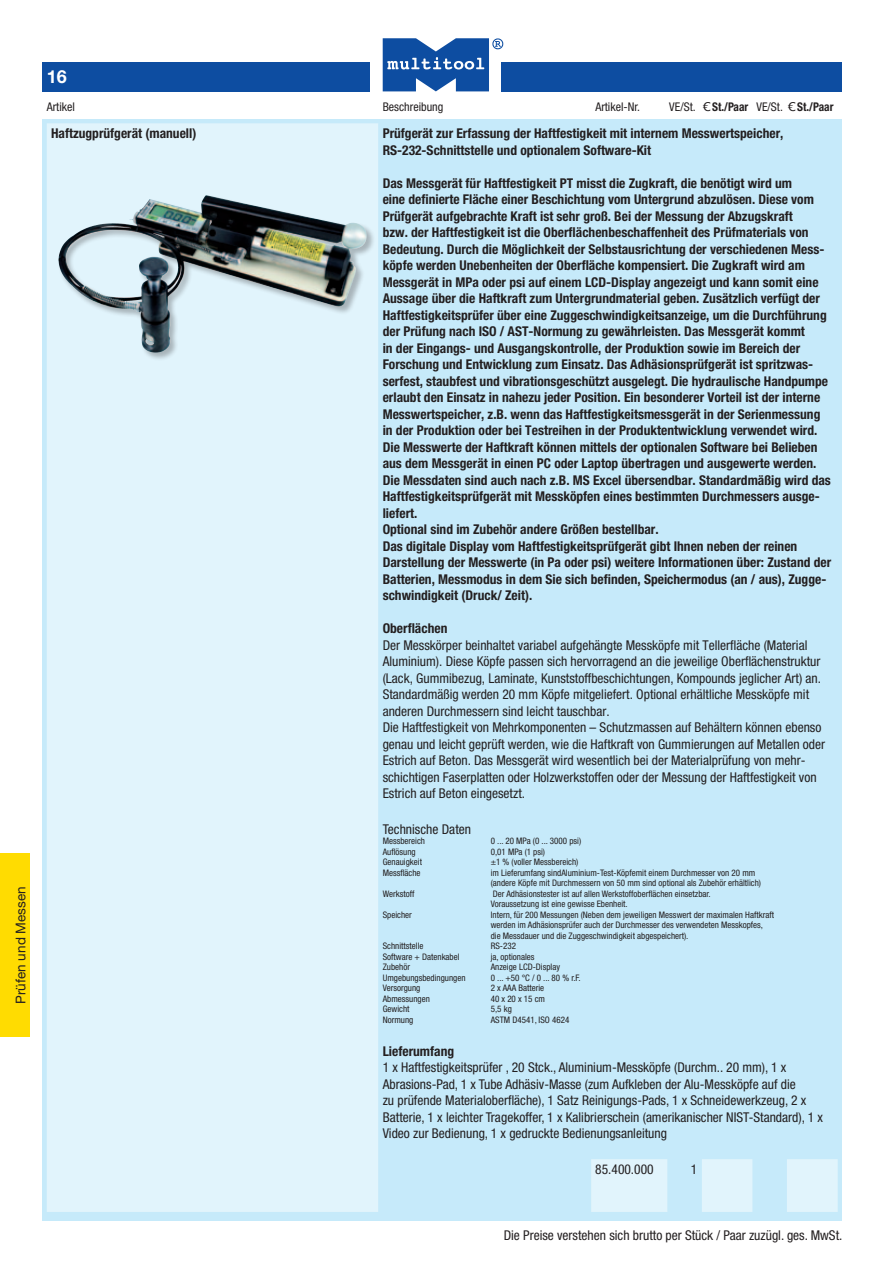
<style>
.page{position:relative;width:893px;height:1263px;background:#fff}
.page>*{position:absolute;margin:0;border:0;box-sizing:border-box;transform-origin:0 0}
.t1{font:700 18px "Helvetica Neue";color:#fff}
.t2{font:700 condensed 13.5px/16.5px "Helvetica Neue";color:#231f20}
.t3{font:condensed 13.5px/16.5px "Helvetica Neue";color:#231f20}
.t4{font:13.5px "Helvetica Neue";color:#231f20}
.t5{font:condensed 12px "Helvetica Neue";color:#231f20}
.t6{font:700 condensed 12px "Helvetica Neue";color:#231f20;scale:.95 1}
.t7{font:condensed 9px/10.5px "Helvetica Neue";color:#231f20}
.s1{font-weight:400}
.s2{font-family:"Verdana";font-weight:400;font-stretch:normal}
</style>
<div class="page">
<div style="left:502px;top:62px;width:340px;height:29px;background:#0d4da1"></div>
<div style="left:43px;top:62px;width:327px;height:29px;background:#0d4da1"></div>
<svg style="left:383px;top:38px;width:120px;height:53px"></svg>
<div style="left:43px;top:119px;width:799px;height:1101px;background:#c6eafa"></div>
<div style="left:0;top:853px;width:30px;height:184px;background:#ffdc01"></div>
<div style="left:47px;top:123px;width:331px;height:1089px;background:#e1f4fc"></div>
<svg style="left:591px;top:1159px;width:247px;height:53px;fill:#e1f4fc"></svg>
<div style="left:58px;top:195px;width:318px;height:166px;background:#231f20;opacity:.3"></div>
<img style="left:149px;top:195px;width:57px;height:18px">
<p class="t4" style="left:13px;top:1004px;width:119px;rotate:-90deg">Prüfen und Messen</p>
<h1 class="t1" style="left:47px;top:65px;width:22px">16</h1>
<p class="t5" style="left:47px;top:100px;width:30px">Artikel</p>
<p class="t5" style="left:383px;top:100px;width:62px">Beschreibung</p>
<p class="t5" style="left:595px;top:100px;width:44px">Artikel-Nr.</p>
<p class="t6" style="left:669px;top:99px;width:174px"><span class="s1">VE/St.</span> <span class="s2">€</span>St./Paar <span class="s1">VE/St.</span> <span class="s2">€</span>St./Paar</p>
<p class="t2" style="left:51px;top:125px;width:147px">Haftzugprüfgerät (manuell)</p>
<p class="t2" style="left:383px;top:125px;width:402px">Prüfgerät zur Erfassung der Haftfestigkeit mit internem Messwertspeicher,<br>RS-232-Schnittstelle und optionalem Software-Kit</p>
<p class="t2" style="left:383px;top:174px;width:450px">Das Messgerät für Haftfestigkeit PT misst die Zugkraft, die benötigt wird um<br>eine definierte Fläche einer Beschichtung vom Untergrund abzulösen. Diese vom Prüfgerät aufgebrachte Kraft ist sehr groß. Bei der Messung der Abzugskraft<br>bzw. der Haftfestigkeit ist die Oberflächenbeschaffenheit des Prüfmaterials von Bedeutung. Durch die Möglichkeit der Selbstausrichtung der verschiedenen Mess&shy;köpfe werden Unebenheiten der Oberfläche kompensiert. Die Zugkraft wird am Messgerät in MPa oder psi auf einem LCD-Display angezeigt und kann somit eine Aussage über die Haftkraft zum Untergrundmaterial geben. Zusätzlich verfügt der Haftfestigkeitsprüfer über eine Zuggeschwindigkeitsanzeige, um die Durchführung der Prüfung nach ISO / AST-Normung zu gewährleisten. Das Messgerät kommt<br>in der Eingangs- und Ausgangskontrolle, der Produktion sowie im Bereich der Forschung und Entwicklung zum Einsatz. Das Adhäsionsprüfgerät ist spritzwas&shy;serfest, staubfest und vibrationsgeschützt ausgelegt. Die hydraulische Handpumpe erlaubt den Einsatz in nahezu jeder Position. Ein besonderer Vorteil ist der interne Messwertspeicher, z.B. wenn das Haftfestigkeitsmessgerät in der Serienmessung in der Produktion oder bei Testreihen in der Produktentwicklung verwendet wird.<br>Die Messwerte der Haftkraft können mittels der optionalen Software bei Belieben aus dem Messgerät in einen PC oder Laptop übertragen und ausgewerte werden.<br>Die Messdaten sind auch nach z.B. MS Excel übersendbar. Standardmäßig wird das Haftfestigkeitsprüfgerät mit Messköpfen eines bestimmten Durchmessers ausge&shy;liefert.<br>Optional sind im Zubehör andere Größen bestellbar.<br>Das digitale Display vom Haftfestigkeitsprüfgerät gibt Ihnen neben der reinen Darstellung der Messwerte (in Pa oder psi) weitere Informationen über: Zustand der Batterien, Messmodus in dem Sie sich befinden, Speichermodus (an / aus), Zugge&shy;schwindigkeit (Druck/ Zeit).</p>
<p class="t2" style="left:383px;top:620px;width:66px">Oberflächen</p>
<p class="t3" style="left:383px;top:636px;width:444px">Der Messkörper beinhaltet variabel aufgehängte Messköpfe mit Tellerfläche (Material Aluminium). Diese Köpfe passen sich hervorragend an die jeweilige Oberflächenstruktur (Lack, Gummibezug, Laminate, Kunststoffbeschichtungen, Kompounds jeglicher Art) an.<br>Standardmäßig werden 20 mm Köpfe mitgeliefert. Optional erhältliche Messköpfe mit anderen Durchmessern sind leicht tauschbar.<br>Die Haftfestigkeit von Mehrkomponenten – Schutzmassen auf Behältern können ebenso genau und leicht geprüft werden, wie die Haftkraft von Gummierungen auf Metallen oder Estrich auf Beton. Das Messgerät wird wesentlich bei der Materialprüfung von mehr&shy;schichtigen Faserplatten oder Holzwerkstoffen oder der Messung der Haftfestigkeit von Estrich auf Beton eingesetzt.</p>
<p class="t3" style="left:383px;top:820px;width:90px">Technische Daten</p>
<p class="t7" style="left:383px;top:836px;width:44px">Messbereich</p>
<p class="t7" style="left:491px;top:836px;width:92px">0 ... 20 MPa (0 ... 3000 psi)</p>
<p class="t7" style="left:383px;top:846px;width:34px">Auflösung</p>
<p class="t7" style="left:491px;top:846px;width:56px">0,01 MPa (1 psi)</p>
<p class="t7" style="left:383px;top:857px;width:41px">Genauigkeit</p>
<p class="t7" style="left:491px;top:857px;width:89px">±1 % (voller Messbereich)</p>
<p class="t7" style="left:383px;top:867px;width:39px">Messfläche</p>
<p class="t7" style="left:491px;top:867px;width:272px">im Lieferumfang sindAluminium-Test-Köpfemit einem Durchmesser von 20 mm (andere Köpfe mit Durchmessern von 50 mm sind optional als Zubehör erhältlich)</p>
<p class="t7" style="left:383px;top:888px;width:33px">Werkstoff</p>
<p class="t7" style="left:491px;top:888px;width:222px">Der Adhäsionstester ist auf allen Werkstoffoberflächen einsetzbar.<br>Voraussetzung ist eine gewisse Ebenheit.</p>
<p class="t7" style="left:383px;top:909px;width:31px">Speicher</p>
<p class="t7" style="left:491px;top:909px;width:285px">Intern, für 200 Messungen (Neben dem jeweiligen Messwert der maximalen Haftkraft werden im Adhäsionsprüfer auch der Durchmesser des verwendeten Messkopfes, die Messdauer und die Zuggeschwindigkeit abgespeichert).</p>
<p class="t7" style="left:383px;top:941px;width:42px">Schnittstelle</p>
<p class="t7" style="left:491px;top:941px;width:27px">RS-232</p>
<p class="t7" style="left:383px;top:951px;width:78px">Software + Datenkabel</p>
<p class="t7" style="left:491px;top:951px;width:45px">ja, optionales</p>
<p class="t7" style="left:383px;top:962px;width:29px">Zubehör</p>
<p class="t7" style="left:491px;top:962px;width:71px">Anzeige LCD-Display</p>
<p class="t7" style="left:383px;top:972px;width:84px">Umgebungsbedingungen</p>
<p class="t7" style="left:491px;top:972px;width:90px">0 ... +50 °C / 0 ... 80 % r.F.</p>
<p class="t7" style="left:383px;top:983px;width:39px">Versorgung</p>
<p class="t7" style="left:491px;top:983px;width:55px">2 x AAA Batterie</p>
<p class="t7" style="left:383px;top:993px;width:49px">Abmessungen</p>
<p class="t7" style="left:491px;top:993px;width:56px">40 x 20 x 15 cm</p>
<p class="t7" style="left:383px;top:1004px;width:28px">Gewicht</p>
<p class="t7" style="left:491px;top:1004px;width:23px">5,5 kg</p>
<p class="t7" style="left:383px;top:1014px;width:32px">Normung</p>
<p class="t7" style="left:491px;top:1014px;width:80px">ASTM D4541, ISO 4624</p>
<p class="t2" style="left:383px;top:1042px;width:73px">Lieferumfang</p>
<p class="t3" style="left:383px;top:1059px;width:442px">1 x Haftfestigkeitsprüfer , 20 Stck., Aluminium-Messköpfe (Durchm.. 20 mm), 1 x Abrasions-Pad, 1 x Tube Adhäsiv-Masse (zum Aufkleben der Alu-Messköpfe auf die<br>zu prüfende Materialoberfläche), 1 Satz Reinigungs-Pads, 1 x Schneidewerkzeug, 2 x Batterie, 1 x leichter Tragekoffer, 1 x Kalibrierschein (amerikanischer NIST-Standard), 1 x Video zur Bedienung, 1 x gedruckte Bedienungsanleitung</p>
<p class="t3" style="left:595px;top:1161px;width:60px">85.400.000</p>
<p class="t3" style="left:691px;top:1161px;width:8px">1</p>
<p class="t3" style="left:504px;top:1226px;width:338px">Die Preise verstehen sich brutto per Stück / Paar zuzügl. ges. MwSt.</p>
</div>
